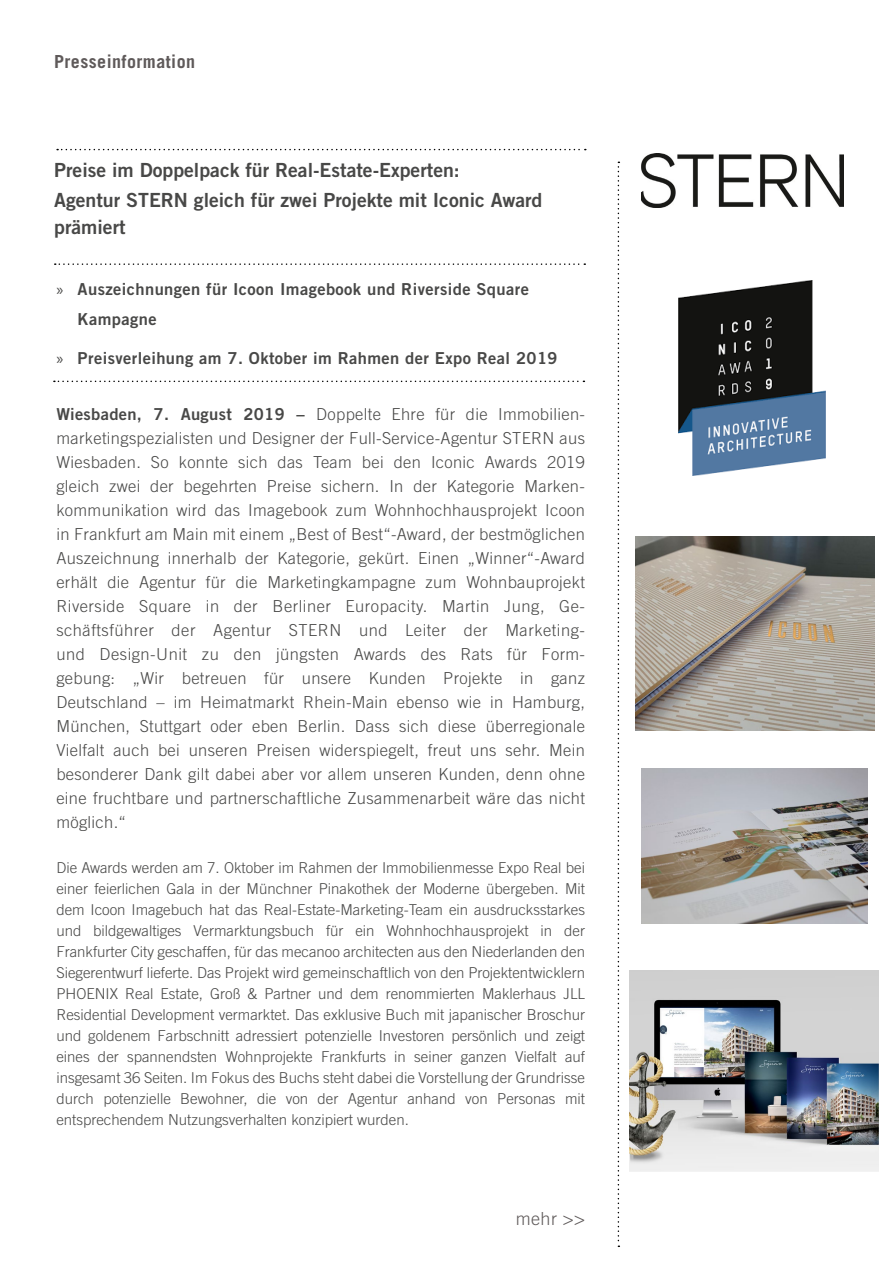
<style>
.page{position:relative;width:893px;height:1263px;background:#fff}
.page>*{position:absolute;margin:0;border:0;box-sizing:border-box;transform-origin:0 0}
.Liste{font:19.5px/27px "Trade Gothic LT Bold Two";color:#484847}
.t1{font:700 18px "Trade Gothic LT";letter-spacing:.025em;color:#5f5a5a}
.t2{font:300 18px "Trade Gothic LT";color:#5f5a5a}
.t3{font:300 16.5px/24px "Trade Gothic LT";letter-spacing:.02em;color:#484847;text-align:justify}
.t4{font:16.5px/30px "Trade Gothic LT Bold Two";letter-spacing:.025em;color:#484847}
.t5{font:300 15px/21px "Trade Gothic LT";color:#484847;text-align:justify}
.s1{font-family:"Myriad Pro"}
.s2{font-family:"Trade Gothic LT Bold Two";font-weight:400}
</style>
<div class="page">
<svg style="left:57px;top:149px;width:529px;height:1px"></svg>
<svg style="left:55px;top:263px;width:530px;height:2px"></svg>
<svg style="left:618px;top:162px;width:1px;height:1085px"></svg>
<img style="left:641px;top:153px;width:202px;height:54px">
<svg style="left:54px;top:381px;width:530px;height:1px"></svg>
<img style="left:630px;top:970px;width:249px;height:201px">
<img style="left:636px;top:536px;width:238px;height:194px">
<img style="left:678px;top:281px;width:148px;height:194px">
<img style="left:641px;top:768px;width:226px;height:155px">
<p class="t1" style="left:54px;top:50px;width:143px">Presseinformation</p>
<p class="Liste" style="left:54px;top:157px;width:407px">Preise im Doppelpack für Real-Estate-Experten:</p>
<p class="Liste" style="left:54px;top:186px;width:490px">Agentur STERN gleich für zwei Projekte mit Iconic Award prämiert</p>
<p class="t4" style="left:78px;top:274px;width:453px;text-indent:-21px"><span class="s1">»</span> Auszeichnungen für Icoon Imagebook und Riverside Square<br>Kampagne</p>
<p class="t4" style="left:56px;top:342px;width:503px"><span class="s1">»</span> Preisverleihung am 7. Oktober im Rahmen der Expo Real 2019</p>
<p class="t3" style="left:56px;top:402px;width:530px"><span class="s2">Wiesbaden, 7. August 2019 –</span> Doppelte Ehre für die Immobilien&shy;marketingspezialisten und Designer der Full-Service-Agentur STERN aus Wiesbaden. So konnte sich das Team bei den Iconic Awards 2019 gleich zwei der begehrten Preise sichern. In der Kategorie Marken&shy;kommunikation wird das Imagebook zum Wohnhochhausprojekt Icoon in Frankfurt am Main mit einem „Best of Best“-Award, der bestmöglichen Auszeichnung innerhalb der Kategorie, gekürt. Einen „Winner“-Award erhält die Agentur für die Marketingkampagne zum Wohnbauprojekt Riverside Square in der Berliner Europacity. Martin Jung, Ge&shy;schäftsführer der Agentur STERN und Leiter der Marketing&shy;und Design-Unit zu den jüngsten Awards des Rats für Form&shy;gebung: „Wir betreuen für unsere Kunden Projekte in ganz Deutschland – im Heimatmarkt Rhein-Main ebenso wie in Hamburg, München, Stuttgart oder eben Berlin. Dass sich diese überregionale Vielfalt auch bei unseren Preisen widerspiegelt, freut uns sehr. Mein besonderer Dank gilt dabei aber vor allem unseren Kunden, denn ohne eine fruchtbare und partnerschaftliche Zusammenarbeit wäre das nicht möglich.“</p>
<p class="t5" style="left:56px;top:857px;width:530px">Die Awards werden am 7. Oktober im Rahmen der Immobilienmesse Expo Real bei einer feierlichen Gala in der Münchner Pinakothek der Moderne übergeben. Mit dem Icoon Imagebuch hat das Real-Estate-Marketing-Team ein ausdrucksstarkes und bildgewaltiges Vermarktungsbuch für ein Wohnhochhausprojekt in der Frankfurter City geschaffen, für das mecanoo architecten aus den Niederlanden den Siegerentwurf lieferte. Das Projekt wird gemeinschaftlich von den Projektentwicklern PHOENIX Real Estate, Groß &amp; Partner und dem renommierten Maklerhaus JLL Residential Development vermarktet. Das exklusive Buch mit japanischer Broschur und goldenem Farbschnitt adressiert potenzielle Investoren persönlich und zeigt eines der spannendsten Wohnprojekte Frankfurts in seiner ganzen Vielfalt auf insgesamt 36 Seiten. Im Fokus des Buchs steht dabei die Vorstellung der Grundrisse durch potenzielle Bewohner, die von der Agentur anhand von Personas mit entsprechendem Nutzungsverhalten konzipiert wurden.</p>
<p class="t2" style="left:516px;top:1208px;width:71px">mehr &gt;&gt;</p>
</div>
